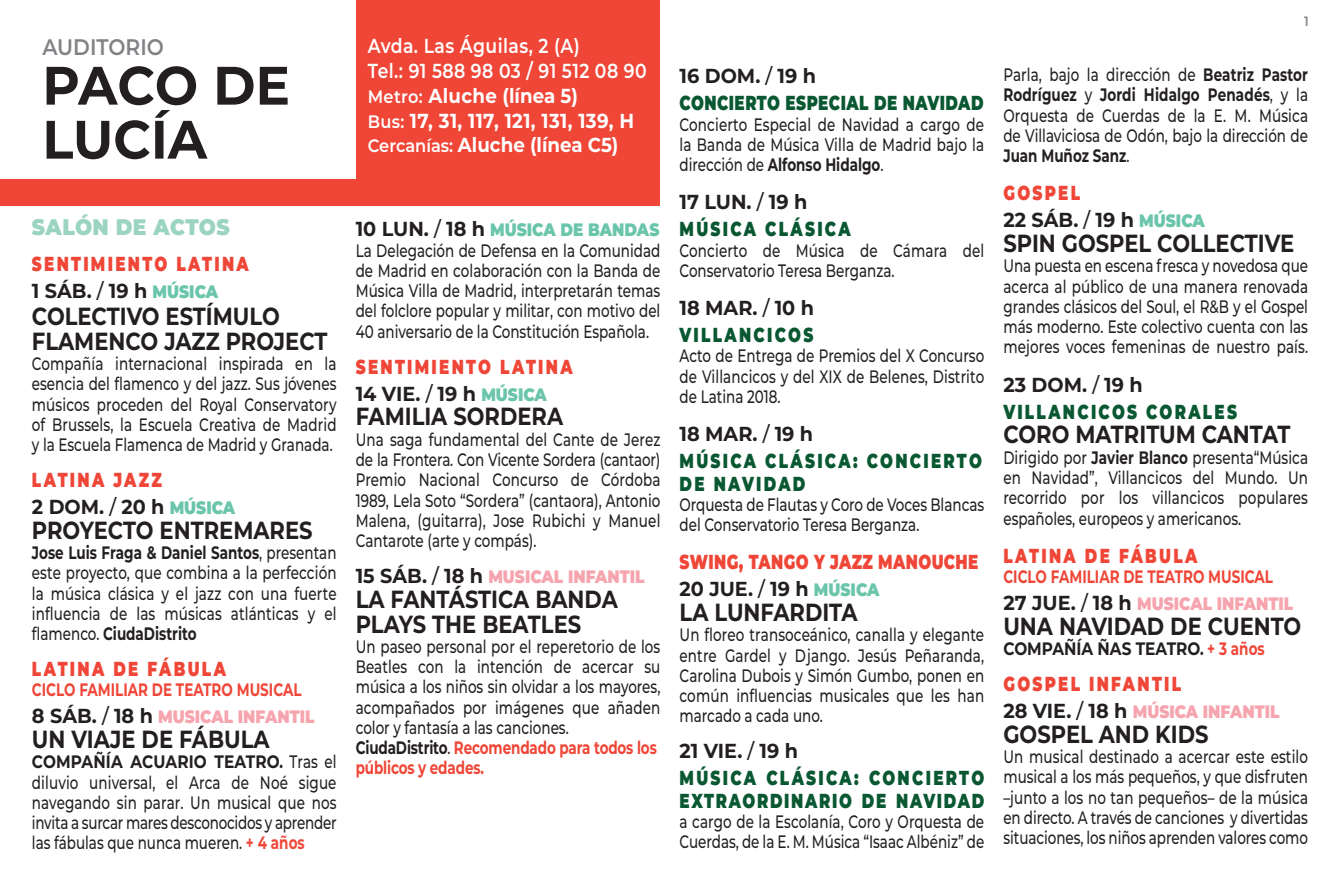
<style>
.page{position:relative;width:1340px;height:893px;background:#fff}
.page>*{position:absolute;margin:0;border:0;box-sizing:border-box;transform-origin:0 0}
.t1{font:700 54px/54px "Montserrat";color:#231f20;scale:.95 1}
.t2{font:700 24.75px/24.8px "Montserrat";color:#231f20;scale:.85 1}
.t3{font:900 22.5px "Montserrat";letter-spacing:.02em;color:#9bd4c1;scale:.9 1}
.t4{font:600 22.5px "Montserrat";color:#808285;scale:.9 1}
.t5{font:900 20.25px/27px "Montserrat";letter-spacing:.145em;color:#095832;scale:.75 1}
.t6{font:900 20.25px/27px "Montserrat";letter-spacing:.15em;color:#ef4637;scale:.75 1}
.t7{font:700 20.25px/24.8px "Montserrat";letter-spacing:.02em;color:#fff;scale:.9 1}
.t8{font:900 20.25px/27px "Montserrat";letter-spacing:.025em;color:#ef4637;scale:.75 1}
.t9{font:900 20.25px/27px "Montserrat";letter-spacing:.03em;color:#095832;scale:.75 1}
.t10{font:900 20.25px "Montserrat";letter-spacing:.11em;color:#095832;scale:.75 1}
.t11{font:700 20.25px/27px "Montserrat";color:#231f20;scale:.95 1}
.t12{font:500 18px/20.2px "Montserrat";color:#231f20;text-align:justify;scale:.75 1}
.t13{font:700 18px/27px "Montserrat";color:#ef4637;scale:.75 1}
.t14{font:900 18px "Montserrat";color:#f6a5af;scale:.85 1}
.t15{font:700 18px "Montserrat";color:#231f20;scale:.85 1}
.t16{font:600 13.5px "Montserrat";color:#808285;scale:.9 1}
.s1{font-weight:600}
.s2{font-weight:600;font-size:18px}
.s3{font-weight:700;color:#231f20}
.s4{font-weight:500;color:#231f20}
.s5{font-size:18px;color:#6ac5aa}
.s6{font-weight:700}
.s7{font-size:20.25px;color:#231f20}
.s8{font-weight:500;font-size:20.25px;color:#231f20}
.s9{font-weight:900;color:#f6a5af}
.s10{font-weight:700;color:#ef4637}
.s11{font-weight:700;font-size:20.25px}
.s12{font-size:20.25px}
.s13{font-weight:900;color:#6ac5aa}
.s14{font-weight:700;font-size:20.25px;color:#231f20}
.s15{font-weight:900;color:#ef4637}
.s16{font-weight:500}
.s17{font-weight:900;font-size:18px;color:#6ac5aa}
.s18{color:#ef4637}
</style>
<div class="page">
<div style="left:0;top:180px;width:386px;height:26px;background:#ef4637"></div>
<div style="left:356px;top:0;width:303px;height:206px;background:#ef4637"></div>
<p class="t4" style="left:42px;top:38px;width:137px">AUDITORIO</p>
<h1 class="t1" style="left:42px;top:63px;width:262px">PACO DE<br>LUCÍA</h1>
<p class="t7" style="left:368px;top:35px;width:311px"><span class="s1">Avda. Las Águilas, 2 (A)<br>Tel.: 91 588 98 03 / 91 512 08 90<br></span><span class="s2">Metro:</span> ALUCHE (LÍNEA 5)<br><span class="s2">Bus:</span> 17, 31, 117, 121, 131, 139, H<br><span class="s2">Cercanías:</span> ALUCHE (LÍNEA C5)</p>
<p class="t3" style="left:32px;top:218px;width:221px">SALÓN DE ACTOS</p>
<p class="t6" style="left:32px;top:252px;width:291px">SENTIMIENTO LATINA<br><span class="s3">1 SÁB.</span> <span class="s4">/</span> <span class="s3">19 H</span> <span class="s5">MÚSICA</span></p>
<h2 class="t2" style="left:32px;top:306px;width:349px">COLECTIVO ESTÍMULO<br>FLAMENCO JAZZ PROJECT</h2>
<p class="t12" style="left:32px;top:355px;width:408px">Compañía internacional inspirada en la esencia del flamenco y del jazz. Sus jóvenes músicos proceden del Royal Conservatory of Brussels, la Escuela Creativa de Madrid y la Escuela Flamenca de Madrid y Granada.</p>
<p class="t6" style="left:32px;top:468px;width:273px">LATINA JAZZ<br><span class="s3">2 DOM.</span> <span class="s4">/</span> <span class="s3">20 H</span> <span class="s5">MÚSICA</span></p>
<h2 class="t2" style="left:32px;top:520px;width:332px">PROYECTO ENTREMARES</h2>
<p class="t12" style="left:32px;top:544px;width:408px"><span class="s6">JOSE LUIS FRAGA &amp; DANIEL SANTOS</span>, presentan este proyecto, que combina a la perfección la música clásica y el jazz con una fuerte influencia de las músicas atlánticas y el flamenco. <span class="s6">CIUDADISTRITO</span></p>
<p class="t6" style="left:32px;top:657px;width:260px">LATINA DE FÁBULA</p>
<p class="t13" style="left:32px;top:678px;width:378px">CICLO FAMILIAR DE TEATRO MUSICAL<br><span class="s7">8 SÁB.</span> <span class="s8">/</span> <span class="s7">18 H</span> <span class="s9">MUSICAL INFANTIL</span></p>
<h2 class="t2" style="left:32px;top:729px;width:277px">UN VIAJE DE FÁBULA</h2>
<p class="t12" style="left:32px;top:753px;width:408px"><span class="s6">COMPAÑÍA ACUARIO TEATRO.</span> Tras el diluvio universal, el Arca de Noé sigue navegando sin parar. Un musical que nos invita a surcar mares desconocidos y aprender las fábulas que nunca mueren. <span class="s10">+ 4 AÑOS</span></p>
<p class="t12" style="left:356px;top:221px;width:408px"><span class="s11">10 LUN.</span> <span class="s12">/</span> <span class="s11">18 H</span> <span class="s13">MÚSICA DE BANDAS </span>La Delegación de Defensa en la Comunidad de Madrid en colaboración con la Banda de Música Villa de Madrid, interpretarán temas del folclore popular y militar, con motivo del 40 aniversario de la Constitución Española.</p>
<p class="t6" style="left:356px;top:355px;width:291px">SENTIMIENTO LATINA<br><span class="s3">14 VIE.</span> <span class="s4">/</span> <span class="s3">19 H</span> <span class="s5">MÚSICA</span></p>
<h2 class="t2" style="left:356px;top:406px;width:242px">FAMILIA SORDERA</h2>
<p class="t12" style="left:356px;top:431px;width:408px">Una saga fundamental del Cante de Jerez de la Frontera. Con Vicente Sordera (cantaor)<br>Premio Nacional Concurso de Córdoba 1989, Lela Soto “Sordera” (cantaora), Antonio Malena, (guitarra), Jose Rubichi y Manuel Cantarote (arte y compás).</p>
<p class="t14" style="left:356px;top:570px;width:341px"><span class="s14">15 SÁB.</span> <span class="s8">/</span> <span class="s14">18 H</span> MUSICAL INFANTIL</p>
<h2 class="t2" style="left:356px;top:589px;width:306px">LA FANTÁSTICA BANDA<br>PLAYS THE BEATLES</h2>
<p class="t12" style="left:356px;top:638px;width:408px;text-align:left">Un paseo personal por el reperetorio de los Beatles con la intención de acercar su música a los niños sin olvidar a los mayores, acompañados por imágenes que añaden color y fantasía a las canciones.<br><span class="s6">CIUDADISTRITO</span>. <span class="s10">RECOMENDADO PARA TODOS LOS PÚBLICOS Y EDADES.</span></p>
<p class="t9" style="left:679px;top:64px;width:407px"><span class="s3">16 DOM.</span> <span class="s4">/</span> <span class="s3">19 H<br></span>CONCIERTO ESPECIAL DE NAVIDAD</p>
<p class="t12" style="left:679px;top:116px;width:408px">Concierto Especial de Navidad a cargo de la Banda de Música Villa de Madrid bajo la dirección de <span class="s6">ALFONSO HIDALGO</span>.</p>
<p class="t5" style="left:679px;top:190px;width:229px"><span class="s3">17 LUN.</span> <span class="s4">/</span> <span class="s3">19 H<br></span>MÚSICA CLÁSICA</p>
<p class="t12" style="left:679px;top:242px;width:408px">Concierto de Música de Cámara del<br>Conservatorio Teresa Berganza.</p>
<p class="t5" style="left:679px;top:296px;width:181px"><span class="s3">18 MAR.</span> <span class="s4">/</span> <span class="s3">10 H<br></span>VILLANCICOS</p>
<p class="t12" style="left:679px;top:347px;width:408px">Acto de Entrega de Premios del X Concurso de Villancicos y del XIX de Belenes, Distrito de Latina 2018.</p>
<p class="t5" style="left:679px;top:422px;width:404px"><span class="s3">18 MAR.</span> <span class="s4">/</span> <span class="s3">19 H<br></span>MÚSICA CLÁSICA: CONCIERTO</p>
<p class="t5" style="left:679px;top:472px;width:169px">DE NAVIDAD</p>
<p class="t12" style="left:679px;top:496px;width:408px">Orquesta de Flautas y Coro de Voces Blancas del Conservatorio Teresa Berganza.</p>
<p class="t8" style="left:679px;top:550px;width:400px">SWING, TANGO Y JAZZ MANOUCHE<br><span class="s3">20 JUE.</span> <span class="s4">/</span> <span class="s3">19 H</span> <span class="s5">MÚSICA</span></p>
<h2 class="t2" style="left:679px;top:602px;width:207px">LA LUNFARDITA</h2>
<p class="t12" style="left:679px;top:626px;width:408px">Un floreo transoceánico, canalla y elegante entre Gardel y Django. Jesús Peñaranda, Carolina Dubois y Simón Gumbo, ponen en común influencias musicales que les han marcado a cada uno.</p>
<p class="t5" style="left:679px;top:739px;width:408px"><span class="s3">21 VIE.</span> <span class="s4">/</span> <span class="s3">19 H<br></span>MÚSICA CLÁSICA: CONCIERTO</p>
<p class="t10" style="left:679px;top:793px;width:408px">EXTRAORDINARIO DE NAVIDAD</p>
<p class="t12" style="left:679px;top:813px;width:408px">a cargo de la Escolanía, Coro y Orquesta de<br>Cuerdas, de la E. M. Música “Isaac Albéniz” de</p>
<p class="t16" style="left:1304px;top:16px;width:7px">1</p>
<p class="t12" style="left:1003px;top:66px;width:408px">Parla, bajo la dirección de <span class="s6">BEATRIZ PASTOR RODRÍGUEZ</span> y <span class="s6">JORDI HIDALGO PENADÉS</span>, y la Orquesta de Cuerdas de la E. M. Música de Villaviciosa de Odón, bajo la dirección de <span class="s6">JUAN MUÑOZ SANZ</span>.</p>
<p class="t11" style="left:1003px;top:181px;width:214px"><span class="s15">GOSPEL<br></span>22 SÁB. <span class="s16">/</span> 19 H <span class="s17">MÚSICA</span></p>
<h2 class="t2" style="left:1003px;top:233px;width:344px">SPIN GOSPEL COLLECTIVE</h2>
<p class="t12" style="left:1003px;top:257px;width:408px">Una puesta en escena fresca y novedosa que acerca al público de una manera renovada grandes clásicos del Soul, el R&amp;B y el Gospel más moderno. Este colectivo cuenta con las mejores voces femeninas de nuestro país.</p>
<p class="t5" style="left:1003px;top:373px;width:313px"><span class="s3">23 DOM.</span> <span class="s4">/</span> <span class="s3">19 H<br></span>VILLANCICOS CORALES</p>
<h2 class="t2" style="left:1003px;top:424px;width:339px">CORO MATRITUM CANTAT</h2>
<p class="t12" style="left:1003px;top:449px;width:408px">Dirigido por <span class="s6">JAVIER BLANCO</span> presenta“Música en Navidad”, Villancicos del Mundo. Un recorrido por los villancicos populares españoles, europeos y americanos.</p>
<p class="t6" style="left:1003px;top:544px;width:260px">LATINA DE FÁBULA</p>
<p class="t13" style="left:1003px;top:565px;width:388px">CICLO FAMILIAR DE TEATRO MUSICAL<br><span class="s7">27 JUE.</span> <span class="s8">/</span> <span class="s7">18 H</span> <span class="s9">MUSICAL INFANTIL</span></p>
<h2 class="t2" style="left:1003px;top:616px;width:352px">UNA NAVIDAD DE CUENTO</h2>
<p class="t15" style="left:1003px;top:642px;width:309px">COMPAÑÍA ÑAS TEATRO. <span class="s18">+ 3 AÑOS</span></p>
<p class="t6" style="left:1003px;top:672px;width:238px">GOSPEL INFANTIL</p>
<p class="t14" style="left:1003px;top:705px;width:326px"><span class="s14">28 VIE.</span> <span class="s8">/</span> <span class="s14">18 H</span> MÚSICA INFANTIL</p>
<h2 class="t2" style="left:1003px;top:724px;width:243px">GOSPEL AND KIDS</h2>
<p class="t12" style="left:1003px;top:748px;width:408px">Un musical destinado a acercar este estilo musical a los más pequeños, y que disfruten –junto a los no tan pequeños– de la música en directo. A través de canciones y divertidas situaciones, los niños aprenden valores como</p>
</div>
